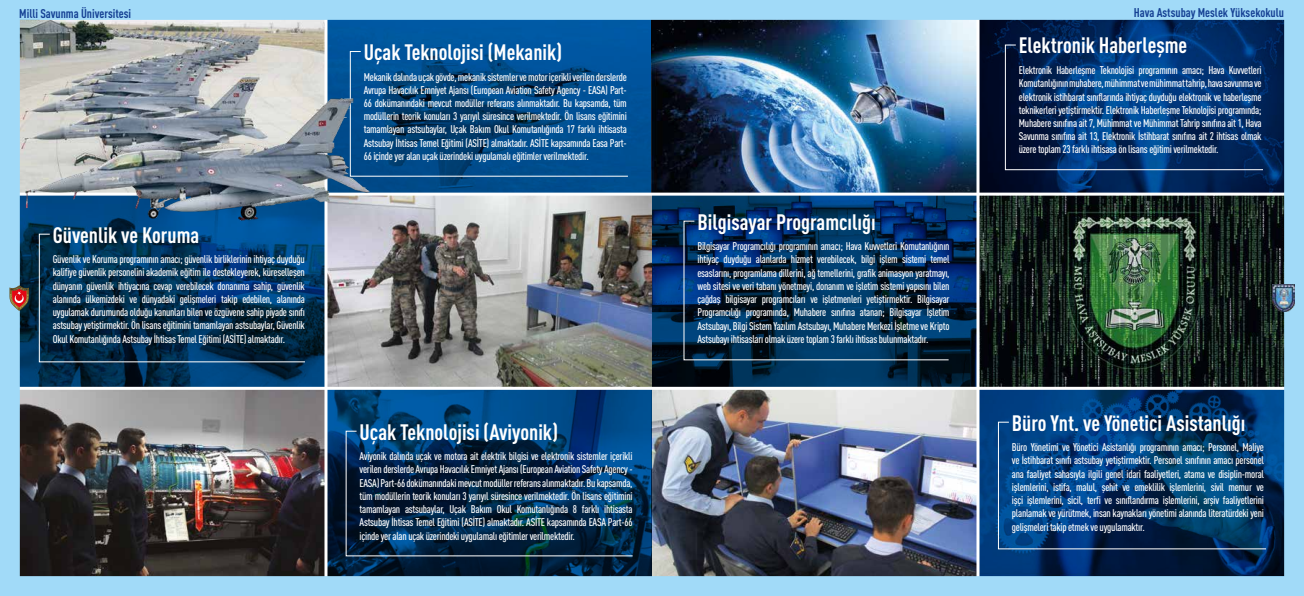
<style>
.page{position:relative;width:1304px;height:596px;background:#fff}
.page>*{position:absolute;margin:0;border:0;box-sizing:border-box;transform-origin:0 0}
.t1{font:700 condensed 22px "DIN Pro";color:#fff}
.t2{font:700 condensed 12.5px "DIN Pro";color:#164194}
.t3{font:500 condensed 11px/13.2px "DIN Pro";letter-spacing:-.025em;color:#fff;text-align:justify}
</style>
<div class="page">
<img style="left:0;top:0;width:1295px;height:595px">
<svg style="left:9px;top:285px;width:20px;height:25px"></svg>
<img style="left:1273px;top:284px;width:22px;height:27px">
<img style="left:15px;top:17px;width:359px;height:210px">
<div style="left:1295px;top:0;width:9px;height:595px;background:#a1daf8"></div>
<p class="t2" style="left:19px;top:4px;width:113px">Milli Savunma Üniversitesi</p>
<p class="t2" style="left:1134px;top:4px;width:152px">Hava Astsubay Meslek Yüksekokulu</p>
<h1 class="t1" style="left:364px;top:35px;width:200px">Uçak Teknolojisi (Mekanik)</h1>
<h1 class="t1" style="left:1019px;top:29px;width:170px">Elektronik Haberleşme</h1>
<h1 class="t1" style="left:53px;top:218px;width:148px">Güvenlik ve Koruma</h1>
<p class="t3" style="left:53px;top:251px;width:254px">Güvenlik ve Koruma programının amacı; güvenlik birliklerinin ihtiyaç duyduğu kalifiye güvenlik personelini akademik eğitim ile destekleyerek, küreselleşen dünyanın güvenlik ihtiyacına cevap verebilecek donanıma sahip, güvenlik alanında ülkemizdeki ve dünyadaki gelişmeleri takip edebilen, alanında uygulamak durumunda olduğu kanunları bilen ve özgüvene sahip piyade sınıfı astsubay yetiştirmektir. Ön lisans eğitimini tamamlayan astsubaylar, Güvenlik Okul Komutanlığında Astsubay İhtisas Temel Eğitimi (ASİTE) almaktadır.</p>
<p class="t3" style="left:364px;top:69px;width:265px">Mekanik dalında uçak gövde, mekanik sistemler ve motor içerikli verilen derslerde Avrupa Havacılık Emniyet Ajansı (European Aviation Safety Agency - EASA) Part-66 dokümanındaki mevcut modüller referans alınmaktadır. Bu kapsamda, tüm modüllerin teorik konuları 3 yarıyıl süresince verilmektedir. Ön lisans eğitimini tamamlayan astsubaylar, Uçak Bakım Okul Komutanlığında 17 farklı ihtisasta Astsubay İhtisas Temel Eğitimi (ASİTE) almaktadır. ASİTE kapsamında Easa Part-66 içinde yer alan uçak üzerindeki uygulamalı eğitimler verilmektedir.</p>
<p class="t3" style="left:1019px;top:63px;width:244px">Elektronik Haberleşme Teknolojisi programının amacı; Hava Kuvvetleri Komutanlığının muhabere, mühimmat ve mühimmat tahrip, hava savunma ve elektronik istihbarat sınıflarında ihtiyaç duyduğu elektronik ve haberleşme teknikerleri yetiştirmektir. Elektronik Haberleşme Teknolojisi programında; Muhabere sınıfına ait 7, Mühimmat ve Mühimmat Tahrip sınıfına ait 1, Hava Savunma sınıfına ait 13, Elektronik İstihbarat sınıfına ait 2 ihtisas olmak üzere toplam 23 farklı ihtisasa ön lisans eğitimi verilmektedir.</p>
<h1 class="t1" style="left:697px;top:205px;width:180px">Bilgisayar Programcılığı</h1>
<p class="t3" style="left:697px;top:238px;width:254px">Bilgisayar Programcılığı programının amacı; Hava Kuvvetleri Komutanlığının ihtiyaç duyduğu alanlarda hizmet verebilecek, bilgi işlem sistemi temel esaslarını, programlama dillerini, ağ temellerini, grafik animasyon yaratmayı, web sitesi ve veri tabanı yönetmeyi, donanım ve işletim sistemi yapısını bilen çağdaş bilgisayar programcıları ve işletmenleri yetiştirmektir. Bilgisayar Programcılığı programında, Muhabere sınıfına atanan; Bilgisayar İşletim Astsubayı, Bilgi Sistem Yazılım Astsubayı, Muhabere Merkezi İşletme ve Kripto Astsubayı ihtisasları olmak üzere toplam 3 farklı ihtisas bulunmaktadır.</p>
<h1 class="t1" style="left:360px;top:415px;width:200px">Uçak Teknolojisi (Aviyonik)</h1>
<h1 class="t1" style="left:1012px;top:406px;width:235px">Büro Ynt. ve Yönetici Asistanlığı</h1>
<p class="t3" style="left:360px;top:448px;width:275px">Aviyonik dalında uçak ve motora ait elektrik bilgisi ve elektronik sistemler içerikli verilen derslerde Avrupa Havacılık Emniyet Ajansı (European Aviation Safety Agency - EASA) Part-66 dokümanındaki mevcut modüller referans alınmaktadır. Bu kapsamda, tüm modüllerin teorik konuları 3 yarıyıl süresince verilmektedir. Ön lisans eğitimini tamamlayan astsubaylar, Uçak Bakım Okul Komutanlığında 8 farklı ihtisasta Astsubay İhtisas Temel Eğitimi (ASİTE) almaktadır. ASİTE kapsamında EASA Part-66 içinde yer alan uçak üzerindeki uygulamalı eğitimler verilmektedir.</p>
<p class="t3" style="left:1012px;top:439px;width:254px">Büro Yönetimi ve Yönetici Asistanlığı programının amacı; Personel, Maliye ve İstihbarat sınıfı astsubay yetiştirmektir. Personel sınıfının amacı personel ana faaliyet sahasıyla ilgili genel idari faaliyetleri, atama ve disiplin-moral işlemlerini, istifa, malul, şehit ve emeklilik işlemlerini, sivil memur ve işçi işlemlerini, sicil, terfi ve sınıflandırma işlemlerini, arşiv faaliyetlerini planlamak ve yürütmek, insan kaynakları yönetimi alanında literatürdeki yeni gelişmeleri takip etmek ve uygulamaktır.</p>
</div>
